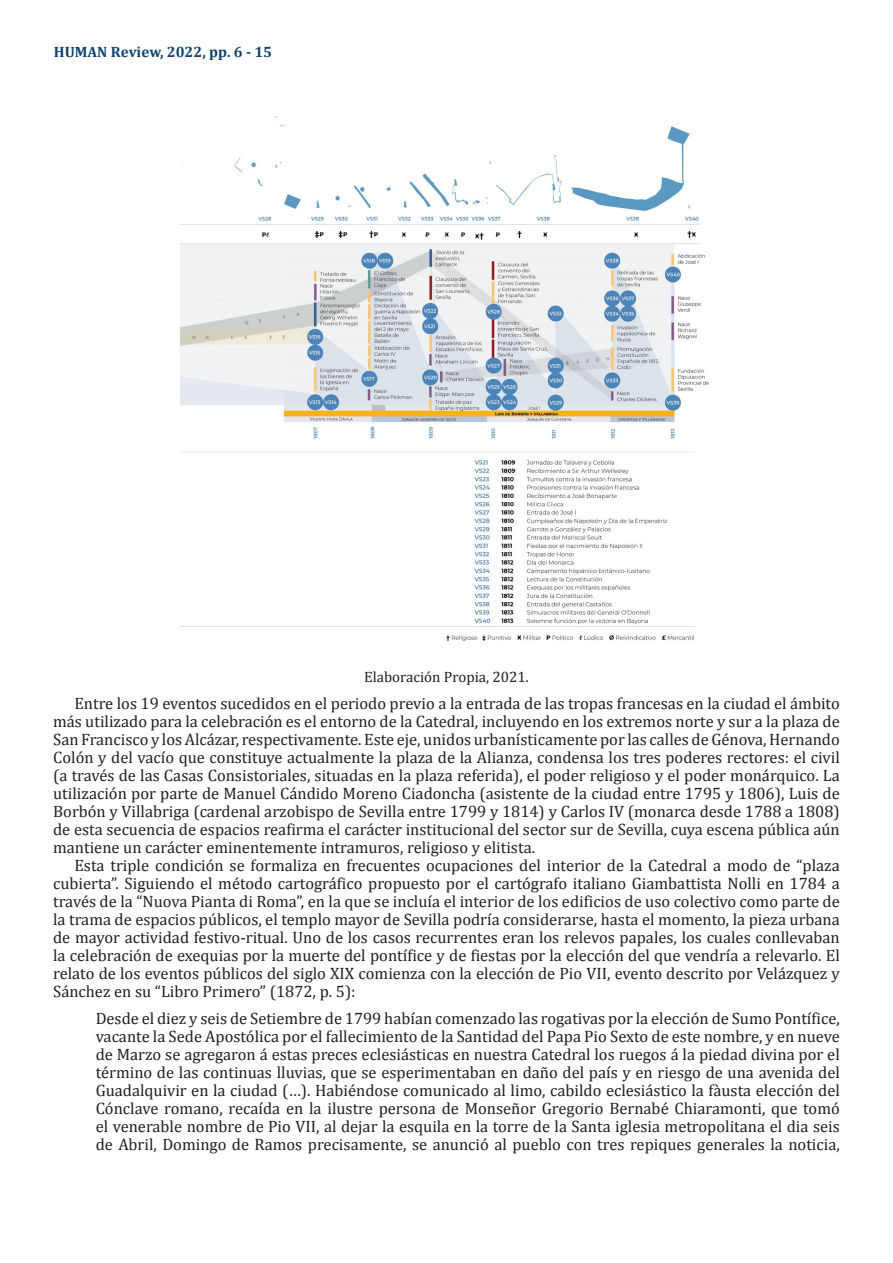
<style>
.page{position:relative;width:893px;height:1263px;background:#fff}
.page>*{position:absolute;margin:0;border:0;box-sizing:border-box;transform-origin:0 0}
.Parrafos-siguientes{font:16.5px/18px "Cambria";color:#231f20;text-align:justify}
.Citas{font:16.5px/18px "Cambria";color:#231f20;text-align:justify}
.t1{font:700 15px "Cambria";color:#104370}
.Fuente-Tablas{font:15px "Cambria";color:#231f20}
</style>
<div class="page">
<img style="left:181px;top:115px;width:528px;height:527px">
<p class="t1" style="left:54px;top:41px;width:220px">HUMAN Review, 2022, pp. 6 - 15</p>
<p class="Fuente-Tablas" style="left:364px;top:668px;width:166px">Elaboración Propia, 2021.</p>
<p class="Parrafos-siguientes" style="left:53px;top:694px;width:788px;text-indent:21px">Entre los 19 eventos sucedidos en el periodo previo a la entrada de las tropas francesas en la ciudad el ámbito más utilizado para la celebración es el entorno de la Catedral, incluyendo en los extremos norte y sur a la plaza de San Francisco y los Alcázar, respectivamente. Este eje, unidos urbanísticamente por las calles de Génova, Hernando Colón y del vacío que constituye actualmente la plaza de la Alianza, condensa los tres poderes rectores: el civil (a través de las Casas Consistoriales, situadas en la plaza referida), el poder religioso y el poder monárquico. La utilización por parte de Manuel Cándido Moreno Ciadoncha (asistente de la ciudad entre 1795 y 1806), Luis de Borbón y Villabriga (cardenal arzobispo de Sevilla entre 1799 y 1814) y Carlos IV (monarca desde 1788 a 1808) de esta secuencia de espacios reafirma el carácter institucional del sector sur de Sevilla, cuya escena pública aún mantiene un carácter eminentemente intramuros, religioso y elitista.</p>
<p class="Parrafos-siguientes" style="left:53px;top:856px;width:788px;text-indent:21px">Esta triple condición se formaliza en frecuentes ocupaciones del interior de la Catedral a modo de “plaza cubierta”. Siguiendo el método cartográfico propuesto por el cartógrafo italiano Giambattista Nolli en 1784 a través de la “Nuova Pianta di Roma”, en la que se incluía el interior de los edificios de uso colectivo como parte de la trama de espacios públicos, el templo mayor de Sevilla podría considerarse, hasta el momento, la pieza urbana de mayor actividad festivo-ritual. Uno de los casos recurrentes eran los relevos papales, los cuales conllevaban la celebración de exequias por la muerte del pontífice y de fiestas por la elección del que vendría a relevarlo. El relato de los eventos públicos del siglo XIX comienza con la elección de Pio VII, evento descrito por Velázquez y Sánchez en su “Libro Primero” (1872, p. 5):</p>
<p class="Citas" style="left:96px;top:1009px;width:746px">Desde el diez y seis de Setiembre de 1799 habían comenzado las rogativas por la elección de Sumo Pontífice, vacante la Sede Apostólica por el fallecimiento de la Santidad del Papa Pio Sexto de este nombre, y en nueve de Marzo se agregaron á estas preces eclesiásticas en nuestra Catedral los ruegos á la piedad divina por el término de las continuas lluvias, que se esperimentaban en daño del país y en riesgo de una avenida del Guadalquivir en la ciudad (…). Habiéndose comunicado al limo, cabildo eclesiástico la fàusta elección del Cónclave romano, recaída en la ilustre persona de Monseñor Gregorio Bernabé Chiaramonti, que tomó el venerable nombre de Pio VII, al dejar la esquila en la torre de la Santa iglesia metropolitana el dia seis de Abril, Domingo de Ramos precisamente, se anunció al pueblo con tres repiques generales la noticia,</p>
</div>
